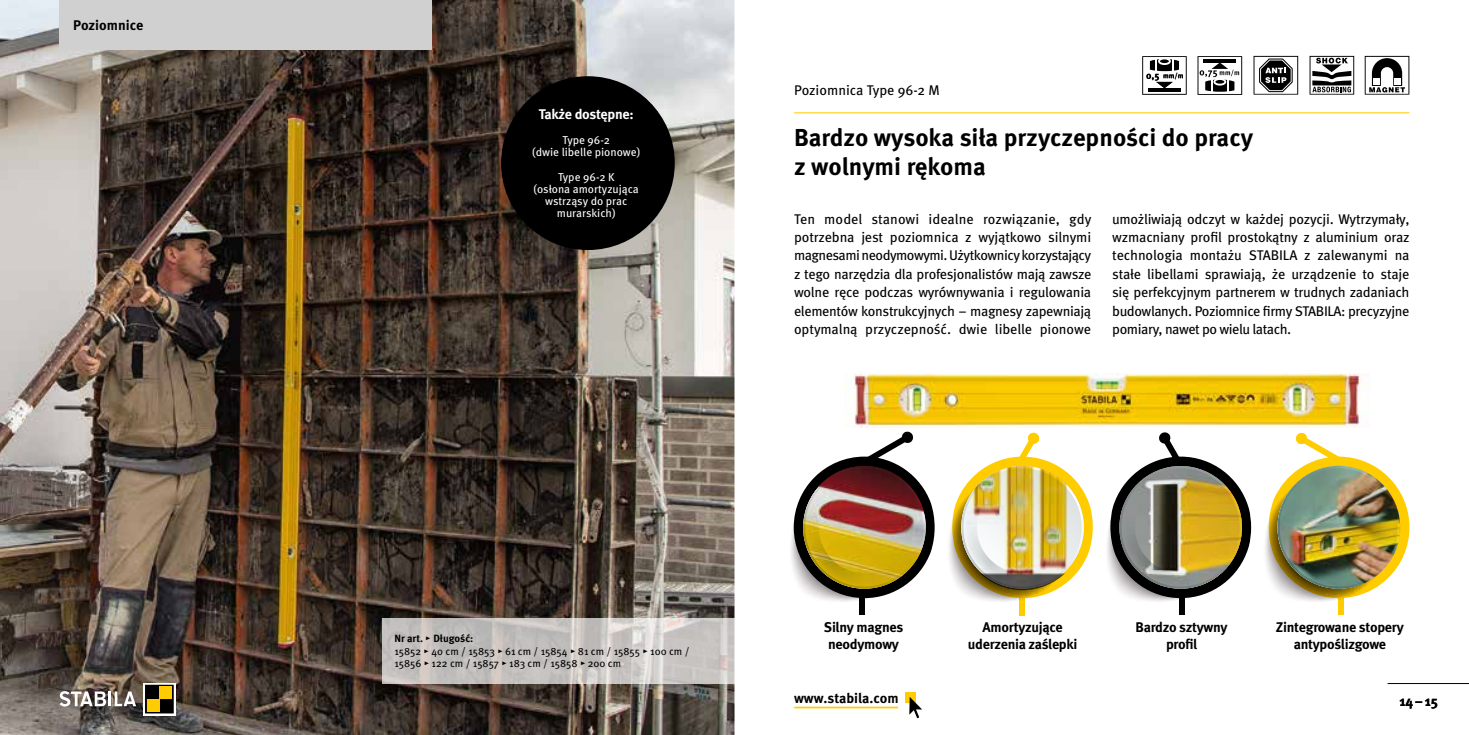
<style>
.page{position:relative;width:1469px;height:735px;background:#fff}
.page>*{position:absolute;margin:0;border:0;box-sizing:border-box;transform-origin:0 0}
.t1{font:700 24.5px/29.4px "Meta Pro";letter-spacing:-.005em;color:#000}
.t2{font:14px/18.4px "Meta Pro";letter-spacing:-.015em;color:#000;text-align:justify}
.t3{font:700 14px/16.8px "Meta Pro";letter-spacing:-.02em;color:#000;text-align:center}
.t4{font:700 14px "Meta Pro";letter-spacing:-.025em;color:#fff}
.t5{font:700 14px "Meta Pro";color:#000}
.t6{font:11.38px/12.2px "Meta Pro";color:#fff;text-align:center}
.t7{font:10.5px/12.6px "Meta Pro";color:#000}
.t8{font:700 10.5px "Meta Pro";color:#000}
.t9{font:700 7.17px "Meta Pro";color:#000}
.s1{font-size:9.62px}
</style>
<div class="page">
<hr style="left:1387px;top:682px;width:81px;height:1px;background:#000">
<div style="left:905px;top:691px;width:10px;height:11px;background:#fc0"></div>
<svg style="left:909px;top:696px;width:13px;height:21px"></svg>
<hr style="left:794px;top:706px;width:104px;height:2px;background:#fc0">
<img style="left:0;top:0;width:734px;height:734px">
<div style="left:1018px;top:482px;width:6px;height:132px;background:#fc0"></div>
<div style="left:1178px;top:505px;width:6px;height:109px;background:#000"></div>
<div style="left:859px;top:505px;width:6px;height:109px;background:#000"></div>
<div style="left:1338px;top:505px;width:6px;height:109px;background:#fc0"></div>
<svg style="left:791px;top:431px;width:143px;height:170px"></svg>
<svg style="left:949px;top:432px;width:143px;height:173px"></svg>
<svg style="left:1107px;top:432px;width:144px;height:173px"></svg>
<svg style="left:1265px;top:432px;width:144px;height:169px"></svg>
<img style="left:844px;top:373px;width:525px;height:54px">
<hr style="left:794px;top:112px;width:615px;height:1px;background:#fc0">
<img style="left:1118px;top:464px;width:124px;height:124px;border-radius:62px">
<img style="left:965px;top:465px;width:119px;height:125px">
<img style="left:802px;top:464px;width:124px;height:124px;border-radius:62px">
<img style="left:1277px;top:465px;width:123px;height:123px;border-radius:61px">
<svg style="left:1197px;top:56px;width:45px;height:39px"></svg>
<svg style="left:1309px;top:56px;width:45px;height:39px"></svg>
<svg style="left:1364px;top:56px;width:45px;height:39px"></svg>
<svg style="left:1253px;top:56px;width:45px;height:39px"></svg>
<div style="left:501px;top:76px;width:173px;height:174px;background:#000;border-radius:50%"></div>
<svg style="left:382px;top:617px;width:352px;height:66px;background:#c6c2c0"></svg>
<svg style="left:1142px;top:56px;width:44px;height:39px"></svg>
<div style="left:60px;top:0;width:372px;height:50px;background:#d0d0d0"></div>
<hr style="left:108px;top:691px;width:3px;height:14px;background:#fff">
<svg style="left:115px;top:691px;width:21px;height:14px"></svg>
<svg style="left:60px;top:690px;width:46px;height:16px"></svg>
<svg style="left:143px;top:682px;width:33px;height:33px"></svg>
<svg style="left:145px;top:684px;width:29px;height:29px"></svg>
<div style="left:159px;top:686px;width:13px;height:12px;background:#fc0"></div>
<div style="left:147px;top:698px;width:12px;height:13px;background:#fc0"></div>
<p class="t5" style="left:73px;top:15px;width:72px">Poziomnice</p>
<p class="t4" style="left:538px;top:103px;width:97px">Także dostępne:</p>
<p class="t6" style="left:532px;top:133px;width:109px">Type 96-2<br>(dwie libelle pionowe)</p>
<p class="t6" style="left:533px;top:170px;width:107px">Type 96-2 K<br>(osłona amortyzująca wstrząsy do prac murarskich)</p>
<p class="t2" style="left:794px;top:80px;width:147px">Poziomnica Type 96-2 M</p>
<p class="t9" style="left:1146px;top:70px;width:39px"><span class="s1">0,5</span> mm/m</p>
<h1 class="t1" style="left:794px;top:121px;width:461px">Bardzo wysoka siła przyczepności do pracy z wolnymi rękoma</h1>
<p class="t2" style="left:794px;top:208px;width:299px">Ten model stanowi idealne rozwiązanie, gdy potrzebna jest poziomnica z wyjątkowo silnymi magnesami neodymowymi. Użytkownicy korzystający z tego narzędzia dla profesjonalistów mają zawsze wolne ręce podczas wyrównywania i regulowania elementów konstrukcyjnych – magnesy zapewniają optymalną przyczepność. dwie libelle pionowe</p>
<p class="t2" style="left:1112px;top:208px;width:299px">umożliwiają odczyt w każdej pozycji. Wytrzymały, wzmacniany profil prostokątny z aluminium oraz technologia montażu STABILA z zalewanymi na stałe libellami sprawiają, że urządzenie to staje się perfekcyjnym partnerem w trudnych zadaniach budowlanych. Poziomnice firmy STABILA: precyzyjne pomiary, nawet po wielu latach.</p>
<p class="t8" style="left:394px;top:629px;width:81px">Nr art. ▸ Długość:</p>
<p class="t7" style="left:394px;top:643px;width:297px">15852 ▸ 40 cm / 15853 ▸ 61 cm / 15854 ▸ 81 cm / 15855 ▸ 100 cm /<br>15856 ▸ 122 cm / 15857 ▸ 183 cm / 15858 ▸ 200 cm</p>
<p class="t3" style="left:824px;top:617px;width:81px;text-align:left">Silny magnes neodymowy</p>
<p class="t3" style="left:967px;top:617px;width:111px">Amortyzujące uderzenia zaślepki</p>
<p class="t3" style="left:1135px;top:617px;width:93px">Bardzo sztywny profil</p>
<p class="t3" style="left:1275px;top:617px;width:129px">Zintegrowane stopery antypoślizgowe</p>
<p class="t3" style="left:794px;top:688px;width:106px">www.stabila.com</p>
<p class="t3" style="left:1399px;top:691px;width:40px">14–15</p>
</div>
